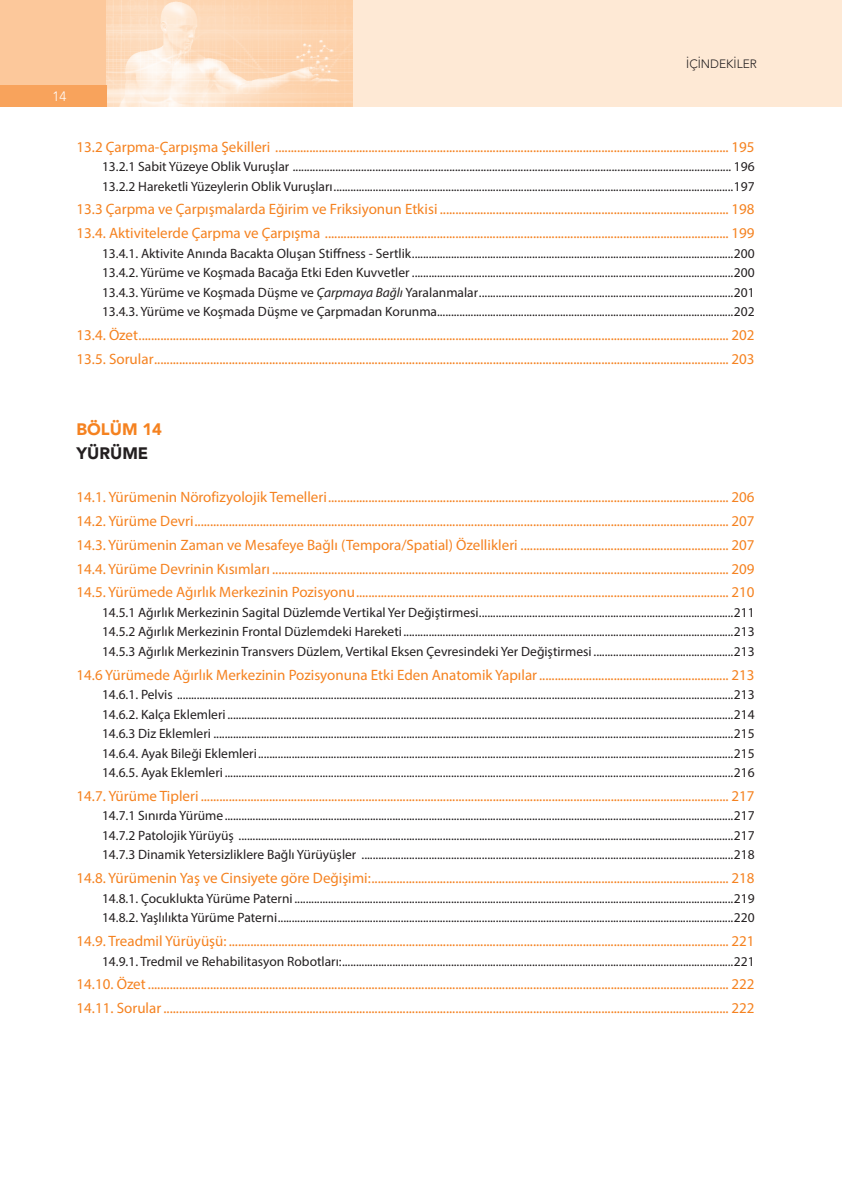
<style>
.page{position:relative;width:842px;height:1195px;background:#fff}
.page>*{position:absolute;margin:0;border:0;box-sizing:border-box;transform-origin:0 0}
.t1{font:900 16.5px "Avenir";color:#f58220}
.t2{font:900 16.5px "Avenir";color:#231f20}
.BASLIK{font:15px "Myriad Pro";color:#f58220}
.ALT_BASLIK{font:13.5px "Myriad Pro";color:#231f20}
.ALT_BASLIK-2{font:italic 13.5px "Myriad Pro";color:#231f20}
.t3{font:300 13.5px "Avenir";color:#fff}
.t4{font:300 12px "Avenir";color:#231f20}
.s1{font-style:normal}
.s2{font-style:italic}
</style>
<div class="page">
<div style="left:323px;top:0;width:519px;height:106px;background:#fee9d5"></div>
<div style="left:0;top:0;width:106px;height:106px;background:#fcc89b"></div>
<img style="left:106px;top:0;width:247px;height:106px">
<div style="left:0;top:85px;width:106px;height:21px;background:#f8a35c"></div>
<p class="t3" style="left:53px;top:88px;width:16px">14</p>
<p class="t4" style="left:686px;top:57px;width:72px">İÇİNDEKİLER</p>
<p class="BASLIK" style="left:77px;top:137px;width:680px">13.2 Çarpma-Çarpışma Şekilleri .................................................................................................................................................. 195</p>
<p class="ALT_BASLIK-2" style="left:102px;top:158px;width:654px"><span class="s1">13.2.1 Sabit Yüzeye Oblik Vuruşlar</span> .......................................................................................................................................................... <span class="s1">196</span></p>
<p class="ALT_BASLIK" style="left:102px;top:178px;width:654px">13.2.2 Hareketli Yüzeylerin Oblik Vuruşları...............................................................................................................................................197</p>
<p class="BASLIK" style="left:77px;top:200px;width:680px">13.3 Çarpma ve Çarpışmalarda Eğirim ve Friksiyonun Etkisi ............................................................................................. 198</p>
<p class="BASLIK" style="left:77px;top:224px;width:680px">13.4. Aktivitelerde Çarpma ve Çarpışma .................................................................................................................................. 199</p>
<p class="ALT_BASLIK" style="left:102px;top:245px;width:654px">13.4.1. Aktivite Anında Bacakta Oluşan Stiffness - Sertlik...................................................................................................................200</p>
<p class="ALT_BASLIK" style="left:102px;top:264px;width:654px">13.4.2. Yürüme ve Koşmada Bacağa Etki Eden Kuvvetler ...................................................................................................................200</p>
<p class="ALT_BASLIK" style="left:102px;top:284px;width:654px">13.4.3. Yürüme ve Koşmada Düşme ve <span class="s2">Çarpmaya Bağlı</span> Yaralanmalar...........................................................................................201</p>
<p class="ALT_BASLIK" style="left:102px;top:303px;width:654px">13.4.3. Yürüme ve Koşmada Düşme ve Çarpmadan Korunma..........................................................................................................202</p>
<p class="BASLIK" style="left:77px;top:326px;width:680px">13.4. Özet.............................................................................................................................................................................................. 202</p>
<p class="BASLIK" style="left:77px;top:349px;width:680px">13.5. Sorular......................................................................................................................................................................................... 203</p>
<p class="t1" style="left:77px;top:419px;width:87px">BÖLÜM 14</p>
<p class="t2" style="left:77px;top:443px;width:73px">YÜRÜME</p>
<p class="BASLIK" style="left:77px;top:488px;width:680px">14.1. Yürümenin Nörofizyolojik Temelleri................................................................................................................................. 206</p>
<p class="BASLIK" style="left:77px;top:512px;width:680px">14.2. Yürüme Devri............................................................................................................................................................................ 207</p>
<p class="BASLIK" style="left:77px;top:536px;width:680px">14.3. Yürümenin Zaman ve Mesafeye Bağlı (Tempora/Spatial) Özellikleri ................................................................... 207</p>
<p class="BASLIK" style="left:77px;top:559px;width:680px">14.4. Yürüme Devrinin Kısımları ................................................................................................................................................... 209</p>
<p class="BASLIK" style="left:77px;top:583px;width:680px">14.5. Yürümede Ağırlık Merkezinin Pozisyonu........................................................................................................................ 210</p>
<p class="ALT_BASLIK" style="left:102px;top:604px;width:654px">14.5.1 Ağırlık Merkezinin Sagital Düzlemde Vertikal Yer Değiştirmesi...........................................................................................211</p>
<p class="ALT_BASLIK" style="left:102px;top:623px;width:654px">14.5.2 Ağırlık Merkezinin Frontal Düzlemdeki Hareketi......................................................................................................................213</p>
<p class="ALT_BASLIK" style="left:102px;top:643px;width:654px">14.5.3 Ağırlık Merkezinin Transvers Düzlem, Vertikal Eksen Çevresindeki Yer Değiştirmesi ..................................................213</p>
<p class="BASLIK" style="left:77px;top:665px;width:680px">14.6 Yürümede Ağırlık Merkezinin Pozisyonuna Etki Eden Anatomik Yapılar............................................................. 213</p>
<p class="ALT_BASLIK" style="left:102px;top:686px;width:654px">14.6.1. Pelvis .......................................................................................................................................................................................................213</p>
<p class="ALT_BASLIK" style="left:102px;top:706px;width:654px">14.6.2. Kalça Eklemleri .....................................................................................................................................................................................214</p>
<p class="ALT_BASLIK" style="left:102px;top:725px;width:654px">14.6.3 Diz Eklemleri ..........................................................................................................................................................................................215</p>
<p class="ALT_BASLIK" style="left:102px;top:745px;width:654px">14.6.4. Ayak Bileği Eklemleri..........................................................................................................................................................................215</p>
<p class="ALT_BASLIK" style="left:102px;top:764px;width:654px">14.6.5. Ayak Eklemleri ......................................................................................................................................................................................216</p>
<p class="BASLIK" style="left:77px;top:787px;width:680px">14.7. Yürüme Tipleri .......................................................................................................................................................................... 217</p>
<p class="ALT_BASLIK" style="left:102px;top:807px;width:654px">14.7.1 Sınırda Yürüme......................................................................................................................................................................................217</p>
<p class="ALT_BASLIK" style="left:102px;top:827px;width:654px">14.7.2 Patolojik Yürüyüş .................................................................................................................................................................................217</p>
<p class="ALT_BASLIK" style="left:102px;top:846px;width:654px">14.7.3 Dinamik Yetersizliklere Bağlı Yürüyüşler .....................................................................................................................................218</p>
<p class="BASLIK" style="left:77px;top:869px;width:680px">14.8. Yürümenin Yaş ve Cinsiyete göre Değişimi:................................................................................................................... 218</p>
<p class="ALT_BASLIK" style="left:102px;top:890px;width:654px">14.8.1. Çocuklukta Yürüme Paterni .............................................................................................................................................................219</p>
<p class="ALT_BASLIK" style="left:102px;top:909px;width:654px">14.8.2. Yaşlılıkta Yürüme Paterni...................................................................................................................................................................220</p>
<p class="BASLIK" style="left:77px;top:932px;width:680px">14.9. Treadmil Yürüyüşü: ................................................................................................................................................................. 221</p>
<p class="ALT_BASLIK" style="left:102px;top:952px;width:654px">14.9.1. Tredmil ve Rehabilitasyon Robotları:............................................................................................................................................221</p>
<p class="BASLIK" style="left:77px;top:975px;width:680px">14.10. Özet........................................................................................................................................................................................... 222</p>
<p class="BASLIK" style="left:77px;top:999px;width:680px">14.11. Sorular...................................................................................................................................................................................... 222</p>
</div>
